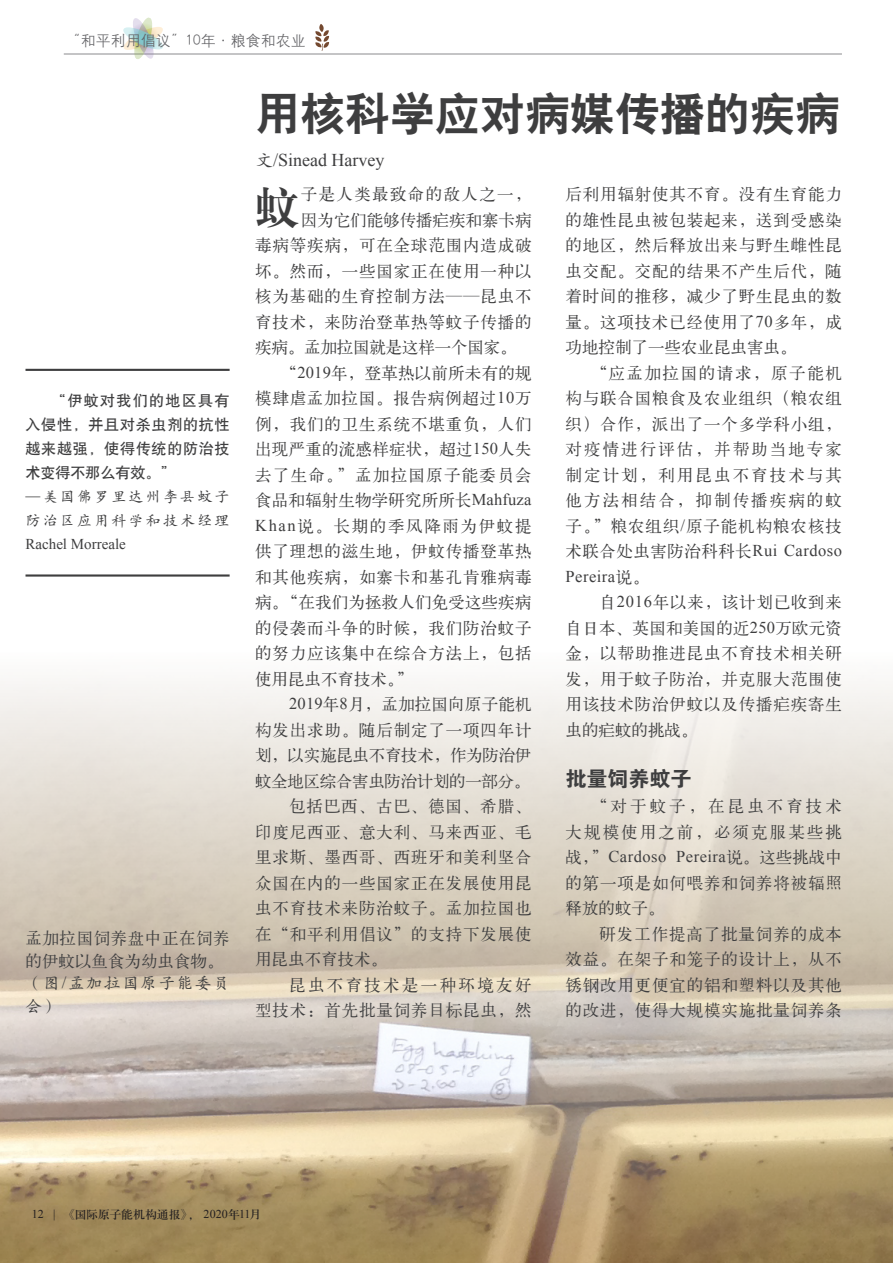
<style>
.page{position:relative;width:893px;height:1263px;background:#fff}
.page>*{position:absolute;margin:0;border:0;box-sizing:border-box;transform-origin:0 0}
.t1{font:45px "H Yb 2 gj";color:#3e3e3f}
.t2{font:45px "H Ya 4 gj";color:#3e3e3f}
.t3{font:21px "FZDHTK GBK1 0";color:#3e3e3f}
.t4{font:18px "Times New Roman";color:#3e3e3f}
.t5{font:16.5px/25.5px "H Ya 1 gj";letter-spacing:.05em;color:#3e3e3f;text-align:justify}
.t6{font:16.5px "H Ya 1 gj";letter-spacing:.01em;color:#3e3e3f}
.t7{font:16.5px "H Ya 1 gj";letter-spacing:.015em;color:#3e3e3f}
.t8{font:16.5px "Times New Roman";letter-spacing:.03em;color:#3e3e3f}
.t9{font:16.5px "H Ya 1 gj";color:#3e3e3f}
.t10{font:16.5px/25.5px "H Ya 1 gj";letter-spacing:.125em;color:#3e3e3f;text-align:right}
.t11{font:16.5px "H Ya 1 gj";letter-spacing:.1em;color:#3e3e3f}
.t12{font:16.5px "H Ya 1 gj";letter-spacing:-.015em;color:#3e3e3f}
.t13{font:16.5px "H Ya 1 gj";letter-spacing:-.02em;color:#3e3e3f}
.t14{font:16.5px "H Ya 1 gj";letter-spacing:-.01em;color:#3e3e3f}
.t15{font:16.5px "H Ya 1 gj";letter-spacing:.075em;color:#3e3e3f}
.t16{font:16.5px/22.5px "H Yc 1 gj";letter-spacing:.1em;color:#3e3e3f}
.t17{font:16.5px "H Ya 1 gj";letter-spacing:.08em;color:#3e3e3f}
.t18{font:16.5px "H Ya 1 gj";letter-spacing:.14em;color:#3e3e3f}
.t19{font:15px/24px "H Yb 1 gj";letter-spacing:.05em;color:#3e3e3f;text-align:justify}
.t20{font:15px/24px "H Yc 1 gj";letter-spacing:.145em;color:#3e3e3f}
.t21{font:15px "H Yg 2 gj";color:#636366}
.t22{font:15px "Times New Roman";color:#3e3e3f}
.t23{font:12px "H Ya 3 gj";letter-spacing:-.015em;color:#231f20}
.s1{font-family:"FZSSK GBK1 0"}
.s2{font-family:"Times New Roman"}
.s3{font-family:"H Yc 1 gj"}
.s4{font-family:"H Ya 1 gj"}
.s5{font-family:"Koz Min Pr 6 N"}
</style>
<div class="page">
<img style="left:0;top:681px;width:893px;height:582px">
<hr style="left:64px;top:54px;width:778px;height:1px;background:#636366">
<hr style="left:26px;top:369px;width:204px;height:2px;background:#3e3e3f">
<hr style="left:26px;top:574px;width:204px;height:3px;background:#3e3e3f">
<svg style="left:122px;top:17px;width:42px;height:42px"></svg>
<svg style="left:315px;top:24px;width:14px;height:27px"></svg>
<p class="t21" style="left:66px;top:33px;width:241px">“和平利用倡议”10年·粮食和农业</p>
<p class="t19" style="left:26px;top:388px;width:206px;text-indent:26px">“伊蚊对我们的地区具有入侵性，并且对杀虫剂的抗性越来越强，使得传统的防治技术变得不那么有效。”</p>
<p class="t20" style="left:26px;top:484px;width:206px"><span class="s1">—</span>美国佛罗里达州李县蚊子防治区应用科学和技术经理</p>
<p class="t22" style="left:26px;top:534px;width:102px">Rachel Morreale</p>
<p class="t5" style="left:26px;top:927px;width:206px;line-height:22.5px">孟加拉国饲养盘中正在饲养的伊蚊以鱼食为幼虫食物。</p>
<p class="t16" style="left:25px;top:972px;width:206px"><span class="s1">（</span>图<span class="s2">/</span>孟加拉国原子能委员会<span class="s1">）</span></p>
<h1 class="t1" style="left:255px;top:91px;width:587px">用核科学应对病媒传播的疾病</h1>
<p class="t4" style="left:255px;top:148px;width:131px"><span class="s3">文</span>/Sinead Harvey</p>
<h1 class="t2" style="left:255px;top:185px;width:46px">蚊</h1>
<p class="t5" style="left:566px;top:181px;width:278px">后利用辐射使其不育。没有生育能力的雄性昆虫被包装起来，送到受感染的地区，然后释放出来与野生雌性昆虫交配。交配的结果不产生后代，随着时间的推移，减少了野生昆虫的数量。这项技术已经使用了<span class="s2">70</span>多年，成功地控制了一些农业昆虫害虫。</p>
<p class="t5" style="left:566px;top:360px;width:278px;text-indent:26px">“应孟加拉国的请求，原子能机构与联合国粮食及农业组织（粮农组织）合作，派出了一个多学科小组，对疫情进行评估，并帮助当地专家制定计划，利用昆虫不育技术与其他方法相结合，抑制传播疾病的蚊子。”粮农组织<span class="s2">/</span>原子能机构粮农核技术联合处虫害防治科科长<span class="s2">Rui Cardoso</span></p>
<p class="t8" style="left:566px;top:565px;width:85px">Pereira<span class="s4">说。</span></p>
<p class="t5" style="left:566px;top:589px;width:278px;text-indent:34px">自<span class="s2">2016</span>年以来，该计划已收到来自日本、英国和美国的近<span class="s2">250</span>万欧元资金，以帮助推进昆虫不育技术相关研发，用于蚊子防治，并克服大范围使用该技术防治伊蚊以及传播疟疾寄生虫的疟蚊的挑战。</p>
<p class="t3" style="left:566px;top:767px;width:127px">批量饲养蚊子</p>
<p class="t10" style="left:566px;top:794px;width:278px">“对于蚊子，在昆虫不育技术<br>大规模使用之前，必须克服某些挑</p>
<p class="t8" style="left:566px;top:846px;width:278px"><span class="s4">战，”</span>Cardoso Pereira<span class="s4">说。这些挑战中</span></p>
<p class="t5" style="left:566px;top:870px;width:278px">的第一项是如何喂养和饲养将被辐照释放的蚊子。</p>
<p class="t5" style="left:566px;top:921px;width:278px;text-indent:34px">研发工作提高了批量饲养的成本效益。在架子和笼子的设计上，从不锈钢改用更便宜的铝和塑料以及其他的改进，使得大规模实施批量饲养条</p>
<p class="t17" style="left:301px;top:186px;width:232px">子是人类最致命的敌人之一，</p>
<p class="t9" style="left:301px;top:212px;width:232px">因为它们能够传播疟疾和寨卡病</p>
<p class="t5" style="left:255px;top:233px;width:278px">毒病等疾病，可在全球范围内造成破</p>
<p class="t5" style="left:255px;top:258px;width:278px">坏。然而，一些国家正在使用一种以</p>
<p class="t5" style="left:255px;top:284px;width:278px">核为基础的生育控制方法——昆虫不</p>
<p class="t5" style="left:255px;top:309px;width:278px">育技术，来防治登革热等蚊子传播的</p>
<p class="t14" style="left:255px;top:339px;width:263px">疾病。孟加拉国就是这样一个国家。</p>
<p class="t7" style="left:281px;top:365px;width:252px">“<span class="s2">2019</span>年，登革热以前所未有的规</p>
<p class="t5" style="left:255px;top:386px;width:278px">模肆虐孟加拉国。报告病例超过<span class="s2">10</span>万</p>
<p class="t5" style="left:255px;top:411px;width:278px">例，我们的卫生系统不堪重负，人们</p>
<p class="t7" style="left:255px;top:441px;width:278px">出现严重的流感样症状，超过<span class="s2">150</span>人失</p>
<p class="t15" style="left:255px;top:467px;width:278px">去了生命。”孟加拉国原子能委员会</p>
<p class="t6" style="left:255px;top:492px;width:278px">食品和辐射生物学研究所所长<span class="s2">Mahfuza</span></p>
<p class="t11" style="left:255px;top:518px;width:278px"><span class="s2">Khan</span>说。长期的季风降雨为伊蚊提</p>
<p class="t5" style="left:255px;top:539px;width:278px">供了理想的滋生地，伊蚊传播登革热</p>
<p class="t5" style="left:255px;top:564px;width:278px">和其他疾病，如寨卡和基孔肯雅病毒</p>
<p class="t6" style="left:255px;top:594px;width:278px">病。“在我们为拯救人们免受这些疾病</p>
<p class="t5" style="left:255px;top:615px;width:278px">的侵袭而斗争的时候，我们防治蚊子</p>
<p class="t5" style="left:255px;top:641px;width:278px">的努力应该集中在综合方法上，包括</p>
<p class="t9" style="left:255px;top:671px;width:160px">使用昆虫不育技术。”</p>
<p class="t6" style="left:289px;top:696px;width:244px"><span class="s2">2019</span>年<span class="s2">8</span>月，孟加拉国向原子能机</p>
<p class="t5" style="left:255px;top:717px;width:278px">构发出求助。随后制定了一项四年计</p>
<p class="t12" style="left:255px;top:747px;width:278px">划，以实施昆虫不育技术，作为防治伊</p>
<p class="t13" style="left:255px;top:772px;width:277px">蚊全地区综合害虫防治计划的一部分。</p>
<p class="t5" style="left:289px;top:793px;width:244px">包括巴西、古巴、德国、希腊、</p>
<p class="t5" style="left:255px;top:819px;width:278px">印度尼西亚、意大利、马来西亚、毛</p>
<p class="t5" style="left:255px;top:844px;width:278px">里求斯、墨西哥、西班牙和美利坚合</p>
<p class="t5" style="left:255px;top:870px;width:278px">众国在内的一些国家正在发展使用昆</p>
<p class="t5" style="left:255px;top:895px;width:278px">虫不育技术来防治蚊子。孟加拉国也</p>
<p class="t5" style="left:255px;top:921px;width:278px">在“和平利用倡议”的支持下发展使</p>
<p class="t9" style="left:255px;top:951px;width:133px">用昆虫不育技术。</p>
<p class="t18" style="left:289px;top:976px;width:244px">昆虫不育技术是一种环境友好</p>
<p class="t5" style="left:255px;top:997px;width:278px">型技术：首先批量饲养目标昆虫，然</p>
<p class="t23" style="left:32px;top:1208px;width:231px"><span class="s2">12 |</span> <span class="s5">《</span>国际原子能机构通报<span class="s5">》，</span> <span class="s2">2020</span>年<span class="s2">11</span>月</p>
</div>
